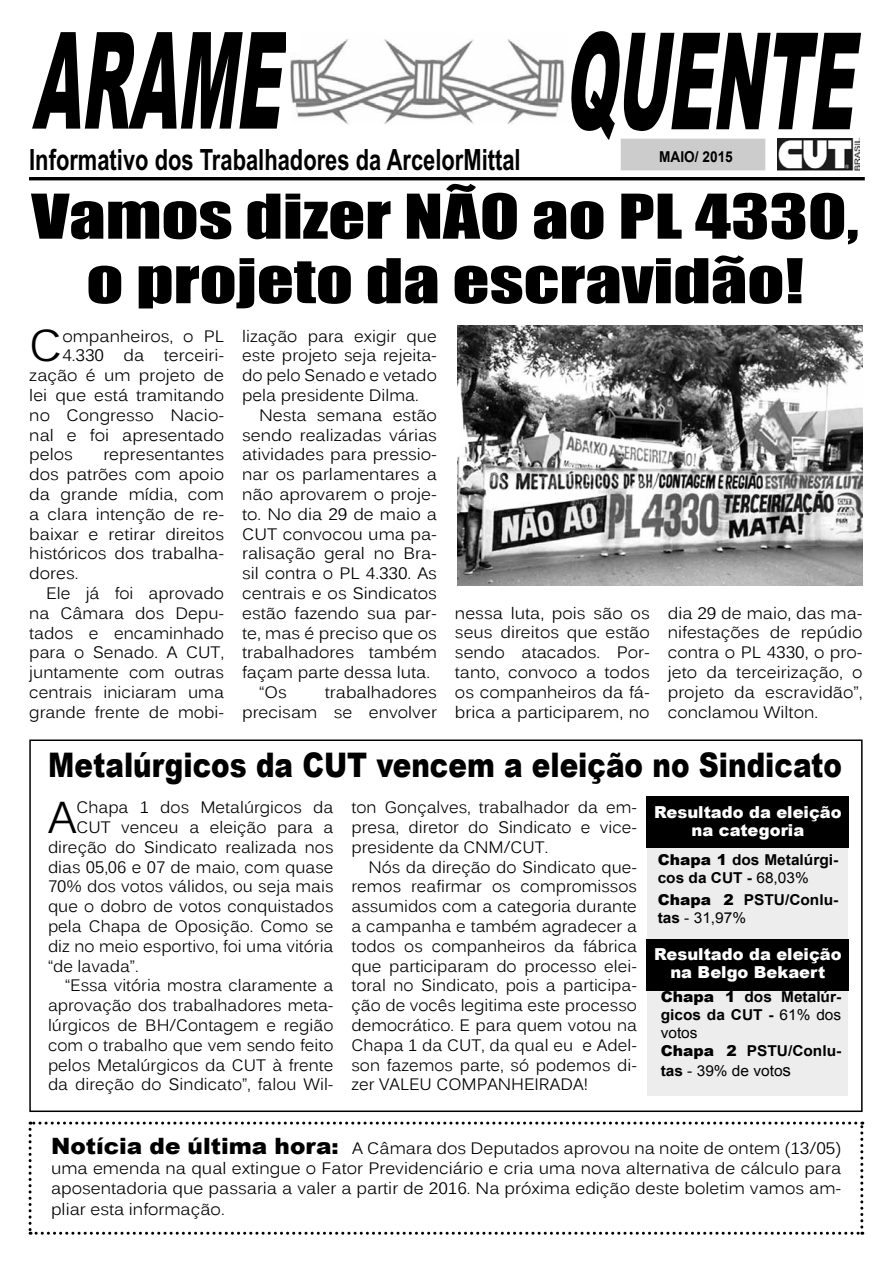
<style>
.page{position:relative;width:893px;height:1263px;background:#fff}
.page>*{position:absolute;margin:0;border:0;box-sizing:border-box;transform-origin:0 0}
.t1{font:900 134.7px "Arial";color:#000;scale:.46 1}
.t2{font:57px/64.5px "Impact";color:#000;text-align:center;scale:1.27 1}
.t3{font:44.4px "Kalinga";color:#000}
.t4{font:900 33.9px "Arial";color:#000;scale:.82 1}
.t5{font:700 29.25px "Arial";color:#000;scale:.75 1}
.t6{font:16.5px/19.8px "Kalinga";color:#000;text-align:justify}
.t7{font:900 16.5px/18px "Arial";color:#fff;text-align:center}
.t8{font:700 15px/18px "Arial";color:#000}
.t9{font:15px "Arial";color:#000}
.t10{font:700 15px "Arial";color:#000;scale:.91 1}
.s1{font-weight:900}
.s2{font-weight:400}
.s3{font-weight:700}
.s4{font-size:16.5px}
.s5{font-family:"Arial";font-weight:900;font-size:22.5px}
.s6{font-family:"Arial";font-weight:900;font-size:21px}
</style>
<div class="page">
<div style="left:647px;top:797px;width:201px;height:299px;background:#ededee"></div>
<div style="left:621px;top:139px;width:144px;height:31px;background:#ccc"></div>
<img style="left:777px;top:139px;width:83px;height:32px">
<img style="left:290px;top:39px;width:275px;height:85px">
<div style="left:287px;top:30px;width:14px;height:22px;background:#fff"></div>
<hr style="left:29px;top:177px;width:836px;height:3px;background:#000">
<img style="left:458px;top:325px;width:405px;height:260px">
<div style="left:29px;top:739px;width:834px;height:373px;border:2px solid #000"></div>
<div style="left:647px;top:797px;width:202px;height:51px;background:#000"></div>
<div style="left:647px;top:939px;width:202px;height:51px;background:#000"></div>
<svg style="left:29px;top:1121px;width:834px;height:114px"></svg>
<h1 class="t1" style="left:32px;top:-6px;width:595px">ARAME</h1>
<h1 class="t1" style="left:564px;top:-5px;width:684px">QUENTE</h1>
<p class="t10" style="left:659px;top:147px;width:82px">MAIO/ 2015</p>
<h2 class="t2" style="left:31px;top:183px;width:653px">Vamos dizer NÃO ao PL 4330, o projeto da escravidão!</h2>
<h3 class="t5" style="left:29px;top:141px;width:657px">Informativo dos Trabalhadores da ArcelorMittal</h3>
<h3 class="t3" style="left:29px;top:317px;width:35px">C</h3>
<p class="t6" style="left:62px;top:327px;width:163px">ompanheiros, o PL</p>
<p class="t6" style="left:62px;top:347px;width:163px">4.330 da terceiri-</p>
<p class="t6" style="left:29px;top:367px;width:196px">zação é um projeto de</p>
<p class="t6" style="left:29px;top:387px;width:196px">lei que está tramitando</p>
<p class="t6" style="left:29px;top:407px;width:196px">no Congresso Nacio-</p>
<p class="t6" style="left:29px;top:426px;width:196px">nal e foi apresentado</p>
<p class="t6" style="left:29px;top:446px;width:45px">pelos</p>
<p class="t6" style="left:29px;top:446px;width:196px;text-indent:74px">representantes dos patrões com apoio da grande mídia, com a clara intenção de re&shy;baixar e retirar direitos históricos dos trabalha&shy;dores.</p>
<p class="t6" style="left:29px;top:585px;width:196px;text-indent:17px">Ele já foi aprovado na Câmara dos Depu&shy;tados e encaminhado para o Senado. A CUT, juntamente com outras centrais iniciaram uma grande frente de mobi-</p>
<p class="t6" style="left:242px;top:327px;width:196px">lização para exigir que este projeto seja rejeita&shy;do pelo Senado e vetado pela presidente Dilma.</p>
<p class="t6" style="left:259px;top:407px;width:179px">Nesta semana estão</p>
<p class="t6" style="left:242px;top:426px;width:196px">sendo realizadas várias</p>
<p class="t6" style="left:242px;top:446px;width:196px">atividades para pressio-</p>
<p class="t6" style="left:242px;top:466px;width:196px">nar os parlamentares a</p>
<p class="t6" style="left:242px;top:486px;width:196px">não aprovarem o proje-</p>
<p class="t6" style="left:242px;top:506px;width:196px">to. No dia 29 de maio a</p>
<p class="t6" style="left:242px;top:525px;width:196px">CUT convocou uma pa-</p>
<p class="t6" style="left:242px;top:545px;width:196px">ralisação geral no Bra-</p>
<p class="t6" style="left:242px;top:565px;width:196px">sil contra o PL 4.330. As</p>
<p class="t6" style="left:242px;top:585px;width:196px">centrais e os Sindicatos</p>
<p class="t6" style="left:242px;top:605px;width:196px">estão fazendo sua par-</p>
<p class="t6" style="left:242px;top:624px;width:196px">te, mas é preciso que os</p>
<p class="t6" style="left:242px;top:644px;width:196px">trabalhadores também</p>
<p class="t6" style="left:242px;top:664px;width:189px">façam parte dessa luta.</p>
<p class="t6" style="left:259px;top:684px;width:29px">“Os</p>
<p class="t6" style="left:242px;top:684px;width:196px;text-align:right">trabalhadores<br>precisam se envolver</p>
<p class="t6" style="left:455px;top:604px;width:196px">nessa luta, pois são os seus direitos que estão sendo atacados. Por&shy;tanto, convoco a todos os companheiros da fá&shy;brica a participarem, no</p>
<p class="t6" style="left:668px;top:604px;width:196px">dia 29 de maio, das ma&shy;nifestações de repúdio contra o PL 4330, o pro&shy;jeto da terceirização, o projeto da escravidão”, conclamou Wilton.</p>
<h3 class="t4" style="left:48px;top:740px;width:969px">Metalúrgicos da CUT vencem a eleição no Sindicato</h3>
<p class="t7" style="left:654px;top:802px;width:189px">Resultado da eleição na categoria</p>
<h3 class="t3" style="left:48px;top:789px;width:30px">A</h3>
<p class="t6" style="left:76px;top:799px;width:259px">Chapa 1 dos Metalúrgicos da</p>
<p class="t6" style="left:351px;top:799px;width:287px">ton Gonçalves, trabalhador da em&shy;presa, diretor do Sindicato e vice&shy;presidente da CNM/CUT.</p>
<p class="t6" style="left:351px;top:858px;width:287px;text-indent:17px">Nós da direção do Sindicato que&shy;remos reafirmar os compromissos assumidos com a categoria durante a campanha e também agradecer a todos os companheiros da fábrica que participaram do processo elei&shy;toral no Sindicato, pois a participa&shy;ção de vocês legitima este processo democrático. E para quem votou na Chapa 1 da CUT, da qual eu e Adel&shy;son fazemos parte, só podemos di&shy;zer VALEU COMPANHEIRADA!</p>
<p class="t8" style="left:658px;top:851px;width:182px"><span class="s1">Chapa 1</span> dos Metalúrgi&shy;cos da CUT - <span class="s2">68,03%</span></p>
<p class="t6" style="left:76px;top:819px;width:259px">CUT venceu a eleição para a</p>
<p class="t6" style="left:48px;top:839px;width:287px">direção do Sindicato realizada nos</p>
<p class="t6" style="left:48px;top:858px;width:287px">dias 05,06 e 07 de maio, com quase</p>
<p class="t6" style="left:48px;top:878px;width:287px">70% dos votos válidos, ou seja mais</p>
<p class="t6" style="left:48px;top:898px;width:287px">que o dobro de votos conquistados</p>
<p class="t6" style="left:48px;top:918px;width:287px">pela Chapa de Oposição. Como se</p>
<p class="t6" style="left:48px;top:938px;width:287px">diz no meio esportivo, foi uma vitória</p>
<p class="t6" style="left:48px;top:957px;width:92px">“de lavada”.</p>
<p class="t6" style="left:65px;top:977px;width:270px">“Essa vitória mostra claramente a</p>
<p class="t6" style="left:48px;top:997px;width:287px">aprovação dos trabalhadores meta-</p>
<p class="t6" style="left:48px;top:1017px;width:287px">lúrgicos de BH/Contagem e região</p>
<p class="t6" style="left:48px;top:1037px;width:287px">com o trabalho que vem sendo feito</p>
<p class="t6" style="left:48px;top:1056px;width:287px">pelos Metalúrgicos da CUT à frente</p>
<p class="t6" style="left:48px;top:1076px;width:287px">da direção do Sindicato”, falou Wil-</p>
<p class="t8" style="left:658px;top:891px;width:182px"><span class="s1">Chapa 2</span> PSTU/Conlu&shy;tas <span class="s2">- 31,97%</span></p>
<p class="t7" style="left:654px;top:945px;width:189px">Resultado da eleição na Belgo Bekaert</p>
<p class="t8" style="left:661px;top:988px;width:182px"><span class="s1">Chapa 1</span> dos Metalúr&shy;gicos da CUT - <span class="s2">61% dos votos<br></span><span class="s1">Chapa 2</span> PSTU/Conlu-</p>
<p class="t9" style="left:661px;top:1061px;width:132px"><span class="s3">tas</span> - 39% de voto<span class="s4">s</span></p>
<p class="t6" style="left:51px;top:1140px;width:792px"><span class="s5">Notícia de última hora</span><span class="s6">:</span> A Câmara dos Deputados aprovou na noite de ontem (13/05) uma emenda na qual extingue o Fator Previdenciário e cria uma nova alternativa de cálculo para aposentadoria que passaria a valer a partir de 2016. Na próxima edição deste boletim vamos am-</p>
<p class="t6" style="left:51px;top:1201px;width:175px">pliar esta informação.</p>
</div>
